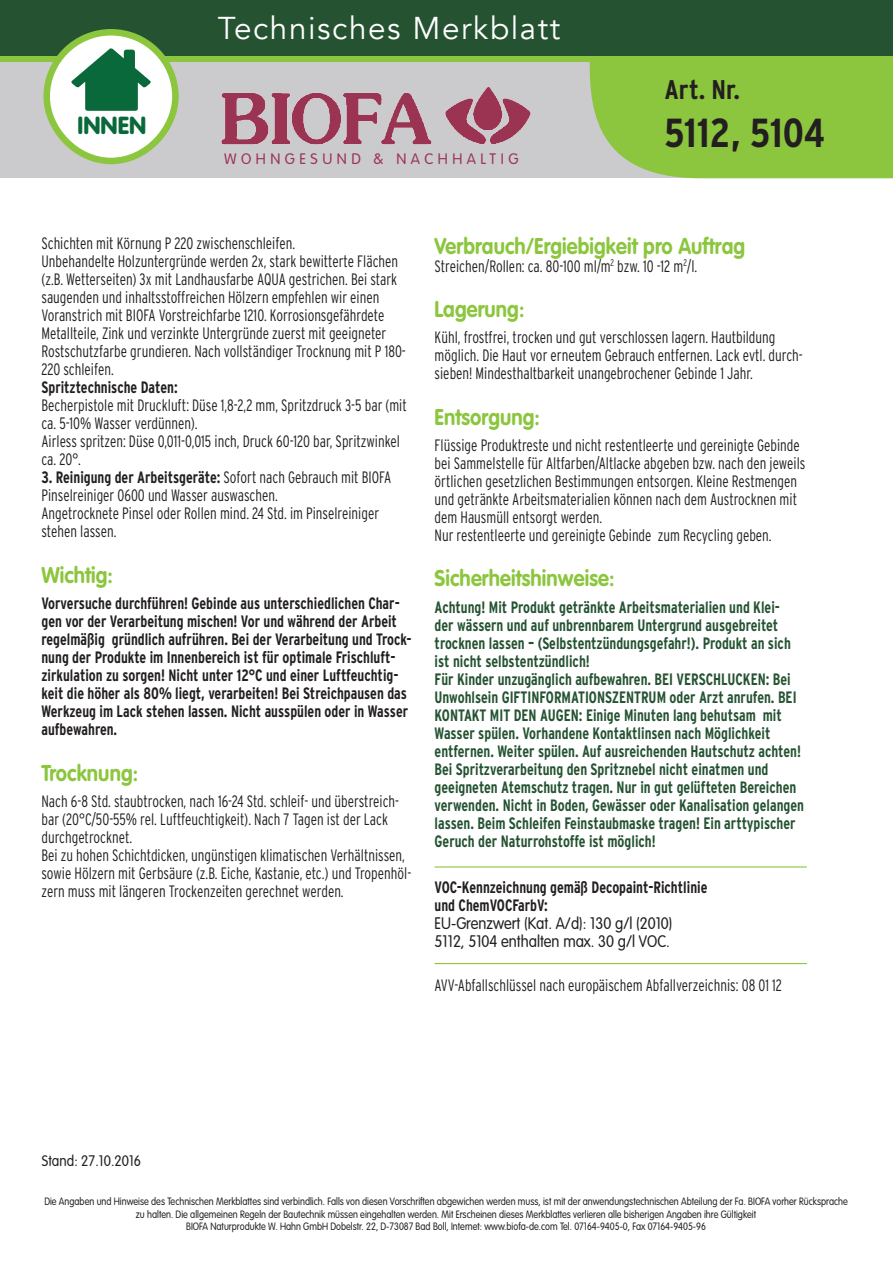
<style>
.page{position:relative;width:893px;height:1263px;background:#fff}
.page>*{position:absolute;margin:0;border:0;box-sizing:border-box;transform-origin:0 0}
.t1{font:700 condensed 40.5px "Interstate";color:#231f20}
.t2{font:31.5px "Avenir";letter-spacing:.05em;color:#fff}
.t3{font:700 condensed 27px "Interstate";color:#231f20}
.t4{font:900 24.3px "VAG Rounded";color:#0a693a}
.t5{font:700 22.5px "VAG Rounded Std";letter-spacing:.005em;color:#8bc63e;scale:.9 1}
.t6{font:300 condensed 16.5px/18px "Interstate";color:#231f20;scale:.9 1}
.t7{font:700 condensed 16.5px/18px "Interstate";color:#255332;scale:.9 1}
.t8{font:700 condensed 16.5px/18px "Interstate";color:#231f20;scale:.9 1}
.t9{font:300 16.5px/18px "VAG Rounded Std";color:#231f20;scale:.9 1}
.t10{font:300 15px "VAG Rounded Std";letter-spacing:.3em;color:#9b3452}
.t11{font:300 15px "VAG Rounded Std";letter-spacing:.005em;color:#231f20;scale:.9 1}
.t12{font:300 10.5px/12.6px "VAG Rounded Std";color:#231f20;text-align:center;scale:.87 1}
.s1{font-weight:700}
</style>
<div class="page">
<hr style="left:435px;top:963px;width:372px;height:1px;background:#8bc63e">
<hr style="left:435px;top:866px;width:372px;height:1px;background:#8bc63e">
<div style="left:0;top:0;width:893px;height:178px;background:#cbcacd"></div>
<svg style="left:589px;top:62px;width:304px;height:117px;background:#90c649"></svg>
<svg style="left:0;top:55px;width:893px;height:7px;background:#7cb53c"></svg>
<div style="left:0;top:0;width:893px;height:55px;background:#255332"></div>
<img style="left:221px;top:87px;width:310px;height:58px">
<div style="left:47px;top:32px;width:128px;height:129px;background:#fff;border-radius:50%"></div>
<div style="left:43px;top:29px;width:136px;height:135px;border:7px solid #8bc63e;border-radius:50%"></div>
<svg style="left:71px;top:48px;width:80px;height:63px"></svg>
<h3 class="t4" style="left:78px;top:111px;width:70px">INNEN</h3>
<h2 class="t2" style="left:218px;top:9px;width:344px">Technisches Merkblatt</h2>
<p class="t10" style="left:224px;top:150px;width:296px">WOHNGESUND &amp; NACHHALTIG</p>
<h3 class="t3" style="left:664px;top:73px;width:77px">Art. Nr.</h3>
<h1 class="t1" style="left:664px;top:108px;width:162px">5112, 5104</h1>
<p class="t6" style="left:41px;top:234px;width:406px">Schichten mit Körnung P 220 zwischenschleifen.<br>Unbehandelte Holzuntergründe werden 2x, stark bewitterte Flächen (z.B. Wetterseiten) 3x mit Landhausfarbe AQUA gestrichen. Bei stark saugenden und inhaltsstoffreichen Hölzern empfehlen wir einen Voranstrich mit BIOFA Vorstreichfarbe 1210. Korrosionsgefährdete Metallteile, Zink und verzinkte Untergründe zuerst mit geeigneter Rostschutzfarbe grundieren. Nach vollständiger Trocknung mit P 180- 220 schleifen.</p>
<p class="t8" style="left:41px;top:378px;width:153px">Spritztechnische Daten:</p>
<p class="t6" style="left:41px;top:396px;width:407px">Becherpistole mit Druckluft: Düse 1,8-2,2 mm, Spritzdruck 3-5 bar (mit ca. 5-10% Wasser verdünnen).<br>Airless spritzen: Düse 0,011-0,015 inch, Druck 60-120 bar, Spritzwinkel ca. 20°.</p>
<p class="t6" style="left:41px;top:468px;width:390px"><span class="s1">3. Reinigung der Arbeitsgeräte:</span> Sofort nach Gebrauch mit BIOFA Pinselreiniger 0600 und Wasser auswaschen.<br>Angetrocknete Pinsel oder Rollen mind. 24 Std. im Pinselreiniger stehen lassen.</p>
<h3 class="t5" style="left:41px;top:562px;width:81px">Wichtig:</h3>
<p class="t8" style="left:41px;top:594px;width:413px">Vorversuche durchführen! Gebinde aus unterschiedlichen Char&shy;gen vor der Verarbeitung mischen! Vor und während der Arbeit regelmäßig gründlich aufrühren. Bei der Verarbeitung und Trock&shy;nung der Produkte im Innenbereich ist für optimale Frischluft&shy;zirkulation zu sorgen! Nicht unter 12°C und einer Luftfeuchtig&shy;keit die höher als 80% liegt, verarbeiten! Bei Streichpausen das Werkzeug im Lack stehen lassen. Nicht ausspülen oder in Wasser aufbewahren.</p>
<h3 class="t5" style="left:41px;top:759px;width:109px">Trocknung:</h3>
<p class="t6" style="left:41px;top:792px;width:412px">Nach 6-8 Std. staubtrocken, nach 16-24 Std. schleif- und überstreich&shy;bar (20°C/50-55% rel. Luftfeuchtigkeit). Nach 7 Tagen ist der Lack durchgetrocknet.<br>Bei zu hohen Schichtdicken, ungünstigen klimatischen Verhältnissen, sowie Hölzern mit Gerbsäure (z.B. Eiche, Kastanie, etc.) und Tropenhöl&shy;zern muss mit längeren Trockenzeiten gerechnet werden.</p>
<h3 class="t5" style="left:435px;top:232px;width:346px">Verbrauch/Ergiebigkeit pro Auftrag</h3>
<p class="t6" style="left:435px;top:257px;width:293px">Streichen/Rollen: ca. 80-100 ml/m<sup>2</sup> bzw. 10 -12 m<sup>2</sup>/l.</p>
<h3 class="t5" style="left:435px;top:296px;width:101px">Lagerung:</h3>
<p class="t6" style="left:435px;top:328px;width:411px">Kühl, frostfrei, trocken und gut verschlossen lagern. Hautbildung möglich. Die Haut vor erneutem Gebrauch entfernen. Lack evtl. durch&shy;sieben! Mindesthaltbarkeit unangebrochener Gebinde 1 Jahr.</p>
<h3 class="t5" style="left:435px;top:403px;width:119px">Entsorgung:</h3>
<p class="t6" style="left:435px;top:436px;width:414px">Flüssige Produktreste und nicht restentleerte und gereinigte Gebinde bei Sammelstelle für Altfarben/Altlacke abgeben bzw. nach den jeweils örtlichen gesetzlichen Bestimmungen entsorgen. Kleine Restmengen und getränkte Arbeitsmaterialien können nach dem Austrocknen mit dem Hausmüll entsorgt werden.<br>Nur restentleerte und gereinigte Gebinde zum Recycling geben.</p>
<h3 class="t5" style="left:435px;top:565px;width:201px">Sicherheitshinweise:</h3>
<p class="t7" style="left:435px;top:598px;width:412px">Achtung! Mit Produkt getränkte Arbeitsmaterialien und Klei-<br>der wässern und auf unbrennbarem Untergrund ausgebreitet trocknen lassen – (Selbstentzündungsgefahr!). Produkt an sich ist nicht selbstentzündlich!<br>Für Kinder unzugänglich aufbewahren. BEI VERSCHLUCKEN: Bei Unwohlsein GIFTINFORMATIONSZENTRUM oder Arzt anrufen. BEI KONTAKT MIT DEN AUGEN: Einige Minuten lang behutsam mit Wasser spülen. Vorhandene Kontaktlinsen nach Möglichkeit entfernen. Weiter spülen. Auf ausreichenden Hautschutz achten!<br>Bei Spritzverarbeitung den Spritznebel nicht einatmen und geeigneten Atemschutz tragen. Nur in gut gelüfteten Bereichen verwenden. Nicht in Boden, Gewässer oder Kanalisation gelangen lassen. Beim Schleifen Feinstaubmaske tragen! Ein arttypischer Geruch der Naturrohstoffe ist möglich!</p>
<p class="t8" style="left:435px;top:878px;width:305px">VOC-Kennzeichnung gemäß Decopaint-Richtlinie und ChemVOCFarbV:</p>
<p class="t9" style="left:435px;top:915px;width:266px">EU-Grenzwert (Kat. A/d): 130 g/l (2010)<br>5112, 5104 enthalten max. 30 g/l VOC.</p>
<p class="t6" style="left:435px;top:976px;width:387px">AVV-Abfallschlüssel nach europäischem Abfallverzeichnis: 08 01 12</p>
<p class="t11" style="left:42px;top:1152px;width:112px">Stand: 27.10.2016</p>
<p class="t12" style="left:44px;top:1195px;width:925px">Die Angaben und Hinweise des Technischen Merkblattes sind verbindlich. Falls von diesen Vorschriften abgewichen werden muss, ist mit der anwendungstechnischen Abteilung der Fa. BIOFA vorher Rücksprache zu halten. Die allgemeinen Regeln der Bautechnik müssen eingehalten werden. Mit Erscheinen dieses Merkblattes verlieren alle bisherigen Angaben ihre Gültigkeit<br>BIOFA Naturprodukte W. Hahn GmbH Dobelstr. 22, D-73087 Bad Boll, Internet: www.biofa-de.com Tel. 07164-9405-0, Fax 07164-9405-96</p>
</div>
